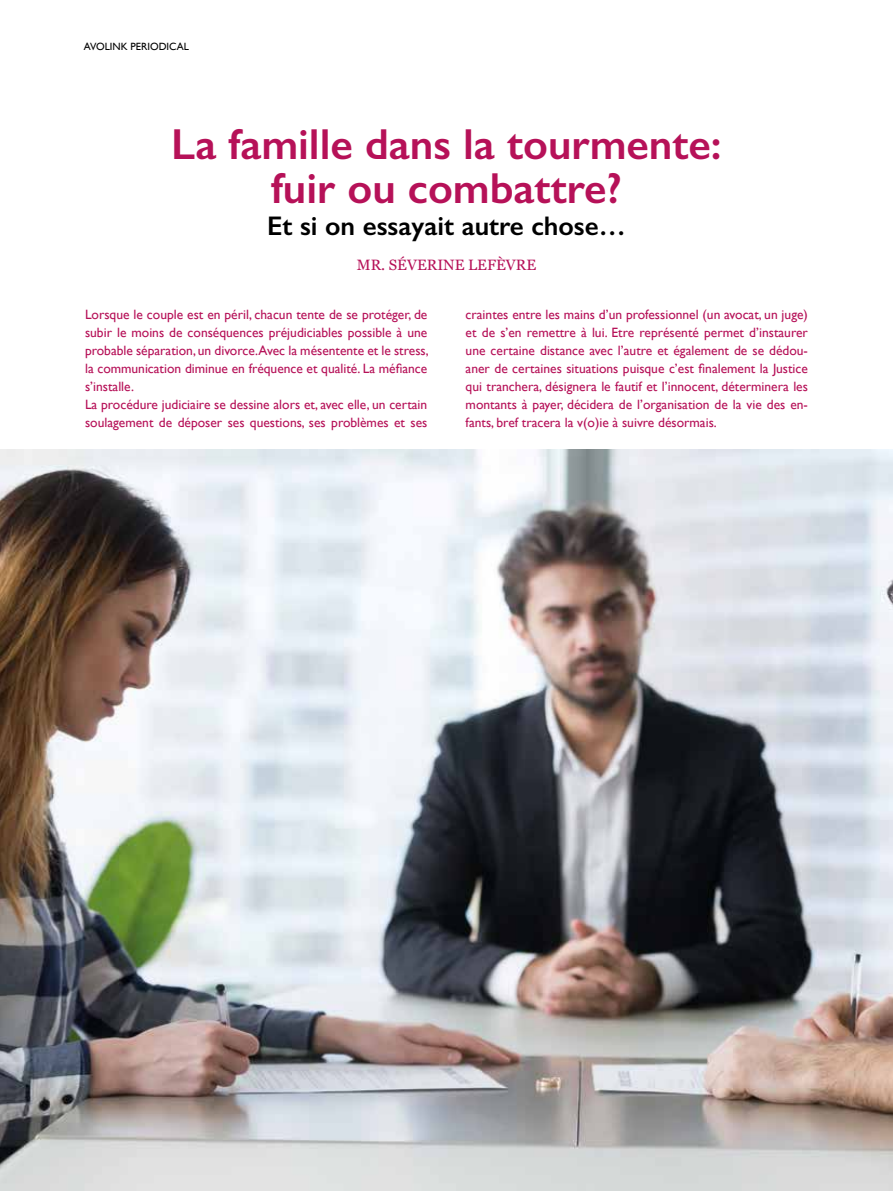
<style>
.page{position:relative;width:893px;height:1191px;background:#fff}
.page>*{position:absolute;margin:0;border:0;box-sizing:border-box;transform-origin:0 0}
.t1{font:600 43.5px/43.5px "Gill Sans";color:#b61158;text-align:center}
.t2{font:600 27px "Gill Sans";color:#000}
.t3{font:15px "Georgia";color:#b61158}
.t4{font:13.5px/18px "Gill Sans";color:#b61158}
.t5{font:10.5px "Gill Sans";color:#000}
</style>
<div class="page">
<img style="left:0;top:450px;width:893px;height:741px">
<p class="t5" style="left:84px;top:40px;width:107px">AVOLINK PERIODICAL</p>
<h1 class="t1" style="left:171px;top:122px;width:552px">La famille dans la tourmente: fuir ou combattre?</h1>
<h2 class="t2" style="left:267px;top:210px;width:360px">Et si on essayait autre chose…</h2>
<p class="t3" style="left:357px;top:253px;width:181px">MR. SÉVERINE LEFÈVRE</p>
<p class="t4" style="left:85px;top:305px;width:345px">Lorsque le couple est en péril, chacun tente de se protéger, de subir le moins de conséquences préjudiciables possible à une probable séparation, un divorce.Avec la mésentente et le stress, la communication diminue en fréquence et qualité. La méfiance s’installe.<br>La procédure judiciaire se dessine alors et, avec elle, un certain soulagement de déposer ses questions, ses problèmes et ses</p>
<p class="t4" style="left:466px;top:305px;width:344px;text-align:justify">craintes entre les mains d’un professionnel (un avocat, un juge) et de s’en remettre à lui. Etre représenté permet d’instaurer une certaine distance avec l’autre et également de se dédou&shy;aner de certaines situations puisque c’est finalement la Justice qui tranchera, désignera le fautif et l’innocent, déterminera les montants à payer, décidera de l’organisation de la vie des en&shy;fants, bref tracera la v(o)ie à suivre désormais.</p>
</div>
